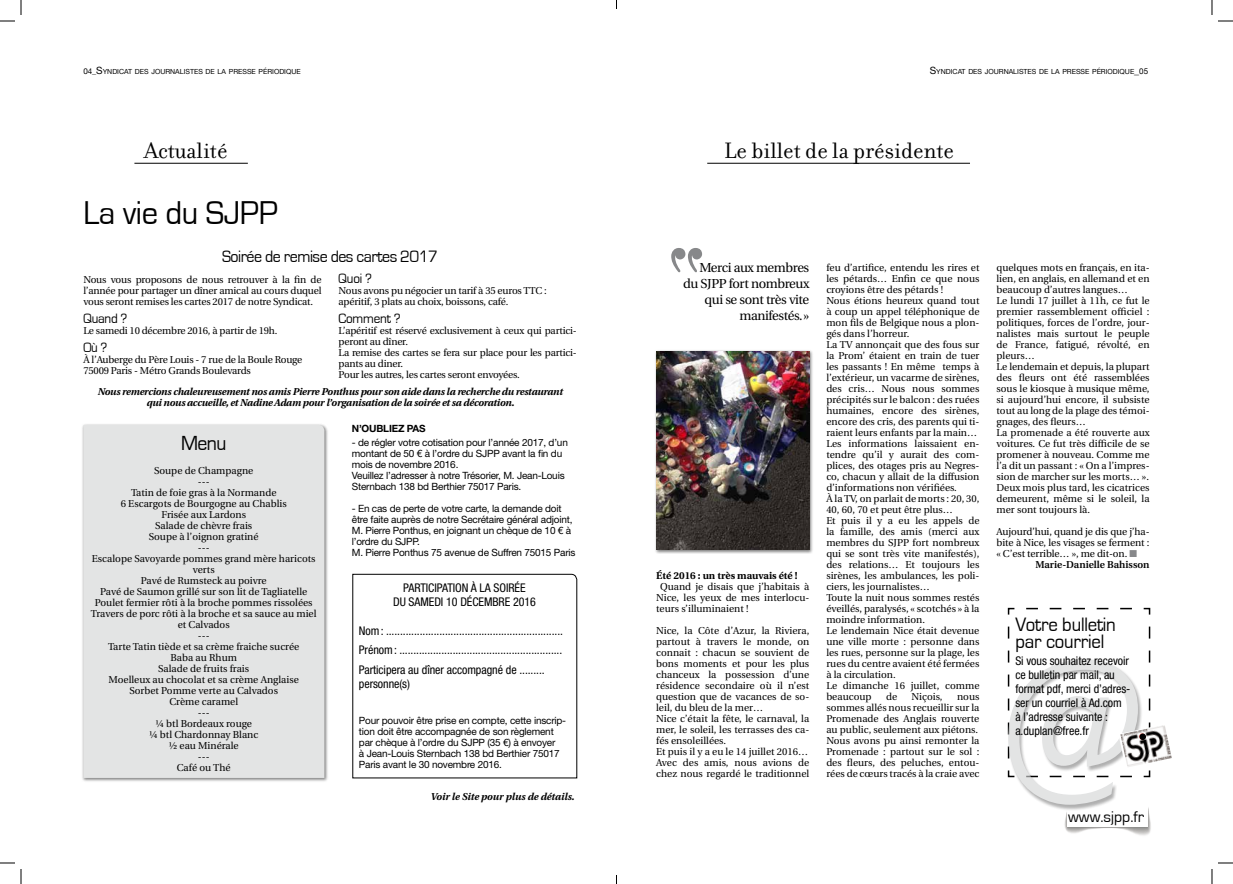
<style>
.page{position:relative;width:1233px;height:884px;background:#fff}
.page>*{position:absolute;margin:0;border:0;box-sizing:border-box;transform-origin:0 0}
.t1{font:300 condensed 166.4px "Abadi";color:#d3d4d5}
.t2{font:120px "Filosofia";color:#87888a}
.t3{font:34px "Eurostile";letter-spacing:-.01em;color:#000;scale:.96 1}
.t4{font:24px "Filosofia";color:#000}
.t5{font:21px "Eurostile";color:#000;scale:.94 1}
.t6{font:20px/17px "Eurostile";letter-spacing:-.01em;color:#000;scale:.94 1}
.t7{font:17px "Eurostile";letter-spacing:-.03em;color:#000;scale:.94 1}
.t8{font:16px "Eurostile";color:#000}
.t9{font:14px "Eurostile";letter-spacing:-.02em;color:#000;scale:.94 1}
.t10{font:13px/16px "Utopia";letter-spacing:-.03em;color:#000;text-align:right}
.t11{font:condensed 12px/14px "Helvetica Neue LT Std";letter-spacing:-.005em;color:#000}
.t12{font:10px/11px "Utopia";color:#000}
.t13{font:10px/11px "Helvetica Neue LT Std";letter-spacing:-.02em;color:#000}
.t14{font:10px/11px "Utopia";letter-spacing:-.02em;color:#000}
.t15{font:italic 700 10px/11px "Utopia";letter-spacing:-.02em;color:#000;text-align:center}
.t16{font:italic 700 10px "Utopia";color:#000}
.t17{font:700 10px "Utopia";color:#000}
.t18{font:600 10px "Utopia";color:#000}
.t19{font:700 10px "Helvetica Neue LT Std";letter-spacing:-.02em;color:#000}
.t20{font:7px "Helvetica Neue";color:#000}
.s1{font-size:8px}
.s2{font-size:10px}
.s3{color:#87888a}
</style>
<div class="page">
<svg style="left:1064px;top:807px;width:87px;height:29px"></svg>
<div style="left:1067px;top:801px;width:80px;height:26px;background:#fff"></div>
<hr style="left:707px;top:163px;width:263px;height:1px;background:#000">
<div style="left:1008px;top:659px;width:135px;height:152px;background:#000;opacity:.5"></div>
<svg style="left:1007px;top:607px;width:165px;height:171px"></svg>
<hr style="left:134px;top:163px;width:114px;height:1px;background:#000">
<div style="left:82px;top:423px;width:247px;height:360px;background:#000;opacity:.5"></div>
<div style="left:83px;top:425px;width:241px;height:353px;background:#e3e4e4"></div>
<svg style="left:352px;top:573px;width:226px;height:206px"></svg>
<div style="left:654px;top:350px;width:159px;height:204px;background:#000;opacity:.5"></div>
<img style="left:656px;top:351px;width:153px;height:199px">
<svg style="left:1218px;top:20px;width:15px;height:2px"></svg>
<svg style="left:1218px;top:862px;width:15px;height:2px"></svg>
<svg style="left:0;top:0;width:22px;height:22px"></svg>
<svg style="left:0;top:862px;width:22px;height:22px"></svg>
<svg style="left:1211px;top:0;width:1px;height:15px"></svg>
<svg style="left:1211px;top:869px;width:1px;height:15px"></svg>
<p class="t20" style="left:83px;top:67px;width:219px"><span class="s1">04_</span><span class="s2">S</span>YNDICAT DES JOURNALISTES DE LA PRESSE PÉRIODIQUE</p>
<p class="t20" style="left:929px;top:67px;width:220px"><span class="s2">S</span>YNDICAT DES JOURNALISTES DE LA PRESSE PÉRIODIQUE<span class="s2">_</span><span class="s1">05</span></p>
<h3 class="t4" style="left:144px;top:137px;width:85px">Actualité</h3>
<h3 class="t3" style="left:83px;top:194px;width:204px">La vie du SJPP</h3>
<h3 class="t7" style="left:222px;top:247px;width:231px">Soirée de remise des cartes 2017</h3>
<p class="t12" style="left:83px;top:274px;width:240px;text-align:justify">Nous vous proposons de nous retrouver à la fin de l’année pour partager un dîner amical au cours duquel vous seront remises les cartes 2017 de notre Syndicat.</p>
<h3 class="t9" style="left:83px;top:311px;width:48px">Quand ?</h3>
<p class="t14" style="left:83px;top:325px;width:195px">Le samedi 10 décembre 2016, à partir de 19h.</p>
<h3 class="t9" style="left:83px;top:340px;width:27px">Où ?</h3>
<p class="t14" style="left:83px;top:354px;width:220px">À l’Auberge du Père Louis - 7 rue de la Boule Rouge<br>75009 Paris - Métro Grands Boulevards</p>
<h3 class="t9" style="left:338px;top:270px;width:37px">Quoi ?</h3>
<p class="t14" style="left:338px;top:285px;width:210px">Nous avons pu négocier un tarif à 35 euros TTC : apéritif, 3 plats au choix, boissons, café.</p>
<h3 class="t9" style="left:338px;top:310px;width:67px">Comment ?</h3>
<p class="t14" style="left:338px;top:325px;width:240px">L’apéritif est réservé exclusivement à ceux qui partici&shy;peront au dîner.<br>La remise des cartes se fera sur place pour les partici&shy;pants au diner.<br>Pour les autres, les cartes seront envoyées.</p>
<p class="t15" style="left:97px;top:386px;width:467px">Nous remercions chaleureusement nos amis Pierre Ponthus pour son aide dans la recherche du restaurant qui nous accueille, et Nadine Adam pour l’organisation de la soirée et sa décoration.</p>
<h3 class="t5" style="left:181px;top:432px;width:50px">Menu</h3>
<p class="t12" style="left:91px;top:466px;width:227px;text-align:center">Soupe de Champagne<br>---<br>Tatin de foie gras à la Normande<br>6 Escargots de Bourgogne au Chablis<br>Frisée aux Lardons<br>Salade de chèvre frais<br>Soupe à l’oignon gratiné<br>---<br>Escalope Savoyarde pommes grand mère haricots verts<br>Pavé de Rumsteck au poivre<br>Pavé de Saumon grillé sur son lit de Tagliatelle<br>Poulet fermier rôti à la broche pommes rissolées<br>Travers de porc rôti à la broche et sa sauce au miel et Calvados<br>---<br>Tarte Tatin tiède et sa crème fraiche sucrée<br>Baba au Rhum<br>Salade de fruits frais<br>Moelleux au chocolat et sa crème Anglaise<br>Sorbet Pomme verte au Calvados<br>Crème caramel<br>---<br>¼ btl Bordeaux rouge<br>¼ btl Chardonnay Blanc<br>½ eau Minérale<br>---<br>Café ou Thé</p>
<p class="t19" style="left:352px;top:422px;width:75px">N’OUBLIEZ PAS</p>
<p class="t13" style="left:352px;top:437px;width:217px">- de régler votre cotisation pour l’année 2017, d’un montant de 50 € à l’ordre du SJPP avant la fin du mois de novembre 2016.<br>Veuillez l’adresser à notre Trésorier, M. Jean-Louis Sternbach 138 bd Berthier 75017 Paris.</p>
<p class="t13" style="left:352px;top:503px;width:225px">- En cas de perte de votre carte, la demande doit être faite auprès de notre Secrétaire général adjoint, M. Pierre Ponthus, en joignant un chèque de 10 € à l’ordre du SJPP.<br>M. Pierre Ponthus 75 avenue de Suffren 75015 Paris</p>
<p class="t11" style="left:393px;top:581px;width:144px;text-align:center">Participation à la soirée<br>du samedi 10 décembre 2016</p>
<p class="t11" style="left:359px;top:620px;width:206px;line-height:19.7px;text-align:justify">Nom: ...............................................................<br>Prénom: ..........................................................<br>Participera au dîner accompagné de .........</p>
<p class="t11" style="left:359px;top:677px;width:53px">personne(s)</p>
<p class="t13" style="left:359px;top:715px;width:209px">Pour pouvoir être prise en compte, cette inscrip&shy;tion doit être accompagnée de son règlement par chèque à l’ordre du SJPP (35 €) à envoyer<br>à Jean-Louis Sternbach 138 bd Berthier 75017<br>Paris avant le 30 novembre 2016.</p>
<p class="t16" style="left:430px;top:791px;width:145px">Voir le Site pour plus de détails.</p>
<h3 class="t4" style="left:724px;top:137px;width:231px">Le billet de la présidente</h3>
<h2 class="t2" style="left:663px;top:223px;width:48px">‘‘</h2>
<h3 class="t10" style="left:683px;top:260px;width:128px">Merci aux membres du SJPP fort nombreux qui se sont très vite</h3>
<h3 class="t10" style="left:739px;top:308px;width:71px">manifestés.»</h3>
<p class="t17" style="left:656px;top:570px;width:143px">Été 2016 : un très mauvais été !</p>
<p class="t12" style="left:656px;top:581px;width:155px;text-align:justify;text-indent:4px">Quand je disais que j’habitais à Nice, les yeux de mes interlocu&shy;teurs s’illuminaient !</p>
<p class="t12" style="left:656px;top:625px;width:155px">Nice, la Côte d’Azur, la Riviera, partout à travers le monde, on connait : chacun se souvient de bons moments et pour les plus chanceux la possession d’une résidence secondaire où il n’est question que de vacances de so&shy;leil, du bleu de la mer…<br>Nice c’était la fête, le carnaval, la mer, le soleil, les terrasses des ca&shy;fés ensoleillées.<br>Et puis il y a eu le 14 juillet 2016…<br>Avec des amis, nous avions de chez nous regardé le traditionnel</p>
<p class="t12" style="left:826px;top:262px;width:155px">feu d’artifice, entendu les rires et les pétards… Enfin ce que nous croyions être des pétards !<br>Nous étions heureux quand tout à coup un appel téléphonique de mon fils de Belgique nous a plon&shy;gés dans l’horreur.<br>La TV annonçait que des fous sur la Prom’ étaient en train de tuer les passants ! En même temps à l’extérieur, un vacarme de sirènes, des cris… Nous nous sommes précipités sur le balcon : des ruées humaines, encore des sirènes, encore des cris, des parents qui ti&shy;raient leurs enfants par la main…<br>Les informations laissaient en&shy;tendre qu’il y aurait des com&shy;plices, des otages pris au Negres&shy;co, chacun y allait de la diffusion d’informations non vérifiées.<br>À la TV, on parlait de morts : 20, 30,<br>40, 60, 70 et peut être plus…<br>Et puis il y a eu les appels de la famille, des amis (merci aux membres du SJPP fort nombreux qui se sont très vite manifestés), des relations… Et toujours les sirènes, les ambulances, les poli&shy;ciers, les journalistes…<br>Toute la nuit nous sommes restés éveillés, paralysés, « scotchés » à la moindre information.<br>Le lendemain Nice était devenue une ville morte : personne dans les rues, personne sur la plage, les rues du centre avaient été fermées à la circulation.<br>Le dimanche 16 juillet, comme beaucoup</p>
<p class="t12" style="left:886px;top:691px;width:13px">de</p>
<p class="t12" style="left:911px;top:691px;width:33px">Niçois,</p>
<p class="t12" style="left:826px;top:691px;width:155px;text-indent:131px">nous sommes allés nous recueillir sur la<br>Promenade des Anglais rouverte au public, seulement aux piétons.<br>Nous avons pu ainsi remonter la<br>Promenade : partout sur le sol : des fleurs, des peluches, entou&shy;rées de cœurs tracés à la craie avec</p>
<p class="t12" style="left:996px;top:262px;width:155px">quelques mots en français, en ita&shy;lien, en anglais, en allemand et en beaucoup d’autres langues…<br>Le lundi 17 juillet à 11h, ce fut le premier rassemblement officiel : politiques, forces de l’ordre, jour&shy;nalistes mais surtout le peuple de France, fatigué, révolté, en pleurs…<br>Le lendemain et depuis, la plupart des fleurs ont été rassemblées sous le kiosque à musique même, si aujourd’hui encore, il subsiste tout au long de la plage des témoi&shy;gnages, des fleurs…<br>La promenade a été rouverte aux voitures. Ce fut très difficile de se promener à nouveau. Comme me l’a dit un passant : « On a l’impres&shy;sion de marcher sur les morts… ».<br>Deux mois plus tard, les cicatrices demeurent, même si le soleil, la mer sont toujours là.</p>
<p class="t12" style="left:996px;top:526px;width:155px;text-align:justify">Aujourd’hui, quand je dis que j’ha&shy;bite à Nice, les visages se ferment : « C’est terrible… », me dit-on. <span class="s3">■</span></p>
<p class="t18" style="left:1035px;top:559px;width:116px">Marie-Danielle Bahisson</p>
<h3 class="t6" style="left:1015px;top:616px;width:109px">Votre bulletin par courriel</h3>
<p class="t11" style="left:1015px;top:653px;width:117px">Si vous souhaitez recevoir ce bulletin par mail, au format pdf, merci d’adres&shy;ser un courriel à Ad.com<br>à l’adresse suivante : a.duplan@free.fr</p>
<h1 class="t1" style="left:1006px;top:623px;width:135px">@</h1>
<h3 class="t8" style="left:1068px;top:808px;width:77px">www.sjpp.fr</h3>
</div>
